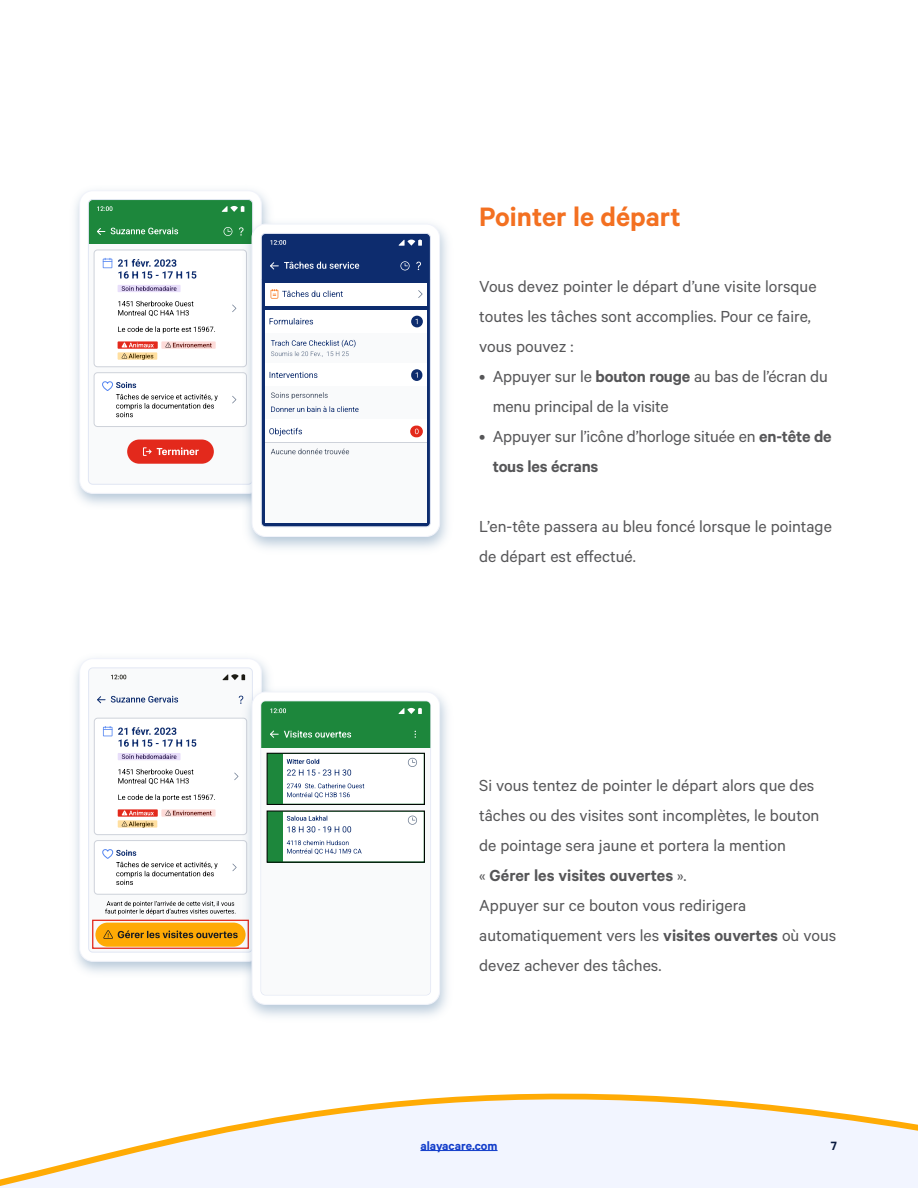
<style>
.page{position:relative;width:918px;height:1188px;background:#fff}
.page>*{position:absolute;margin:0;border:0;box-sizing:border-box;transform-origin:0 0}
.t1{font:600 30px "Calibre";color:#f37021}
.t2{font:18px/30px "Calibre";color:#565658}
.t3{font:600 13.5px "Calibre";color:#113cca}
.t4{font:600 13.5px "Calibre";color:#08193e}
.s1{font-weight:600}
</style>
<div class="page">
<svg style="left:0;top:1093px;width:918px;height:95px;fill:#f2f5ff"></svg>
<hr style="left:420px;top:1150px;width:78px;height:1px;background:#113cca">
<img style="left:75px;top:190px;width:194px;height:315px">
<div style="left:80px;top:191px;width:181px;height:302px;background:#fff;border-radius:13px"></div>
<div style="left:80px;top:191px;width:182px;height:303px;border:1px solid #f1f3fa;border-radius:13px"></div>
<svg style="left:89px;top:249px;width:148px;height:235px"></svg>
<div style="left:127px;top:440px;width:87px;height:24px;background:#e3291c;border-radius:12px"></div>
<svg style="left:143px;top:447px;width:56px;height:9px"></svg>
<div style="left:94px;top:250px;width:153px;height:117px;background:#fff;border-radius:4px"></div>
<svg style="left:103px;top:258px;width:9px;height:10px"></svg>
<svg style="left:118px;top:259px;width:78px;height:20px"></svg>
<div style="left:118px;top:285px;width:63px;height:7px;background:#e8defa"></div>
<svg style="left:122px;top:286px;width:55px;height:5px"></svg>
<svg style="left:118px;top:301px;width:75px;height:15px"></svg>
<svg style="left:118px;top:326px;width:97px;height:7px"></svg>
<svg style="left:118px;top:341px;width:40px;height:8px"></svg>
<svg style="left:122px;top:342px;width:32px;height:5px"></svg>
<svg style="left:161px;top:341px;width:55px;height:8px"></svg>
<svg style="left:165px;top:342px;width:47px;height:5px"></svg>
<div style="left:118px;top:352px;width:39px;height:8px;background:#ffdfa0"></div>
<svg style="left:122px;top:353px;width:31px;height:7px"></svg>
<svg style="left:232px;top:305px;width:4px;height:7px"></svg>
<div style="left:94px;top:250px;width:153px;height:117px;border:1px solid #ced2da;border-radius:3px"></div>
<div style="left:94px;top:372px;width:153px;height:55px;background:#fff;border-radius:4px"></div>
<svg style="left:102px;top:381px;width:116px;height:36px"></svg>
<svg style="left:232px;top:396px;width:4px;height:7px"></svg>
<div style="left:94px;top:372px;width:153px;height:55px;border:1px solid #ced2da;border-radius:3px"></div>
<div style="left:88px;top:200px;width:165px;height:44px;background:#1d873c"></div>
<svg style="left:97px;top:228px;width:8px;height:7px"></svg>
<svg style="left:111px;top:228px;width:67px;height:6px"></svg>
<svg style="left:224px;top:227px;width:8px;height:9px"></svg>
<svg style="left:97px;top:206px;width:15px;height:5px"></svg>
<svg style="left:222px;top:206px;width:22px;height:6px"></svg>
<div style="left:88px;top:199px;width:165px;height:285px;border:1px solid #e2e7f4;border-radius:4px"></div>
<img style="left:237px;top:213px;width:210px;height:336px">
<div style="left:252px;top:224px;width:188px;height:313px;background:#fff;border-radius:14px"></div>
<div style="left:252px;top:224px;width:188px;height:313px;border:1px solid #f1f3fa;border-radius:14px"></div>
<div style="left:261px;top:233px;width:169px;height:46px;background:#0d2c6e"></div>
<svg style="left:270px;top:262px;width:8px;height:8px"></svg>
<svg style="left:284px;top:262px;width:75px;height:7px"></svg>
<svg style="left:400px;top:261px;width:10px;height:9px"></svg>
<svg style="left:416px;top:262px;width:5px;height:8px"></svg>
<svg style="left:263px;top:279px;width:166px;height:246px"></svg>
<svg style="left:270px;top:240px;width:16px;height:5px"></svg>
<svg style="left:398px;top:240px;width:24px;height:6px"></svg>
<div style="left:261px;top:233px;width:170px;height:294px;border:1px solid #e2e7f4;border-radius:4px"></div>
<img style="left:75px;top:658px;width:194px;height:315px">
<div style="left:80px;top:659px;width:181px;height:302px;background:#fff;border-radius:13px"></div>
<div style="left:80px;top:659px;width:182px;height:302px;border:1px solid #f1f3fa;border-radius:13px"></div>
<svg style="left:92px;top:717px;width:145px;height:230px"></svg>
<div style="left:94px;top:718px;width:153px;height:117px;background:#fff;border-radius:4px"></div>
<svg style="left:103px;top:726px;width:9px;height:10px"></svg>
<svg style="left:118px;top:727px;width:78px;height:20px"></svg>
<div style="left:118px;top:753px;width:63px;height:7px;background:#e8defa"></div>
<svg style="left:122px;top:754px;width:55px;height:5px"></svg>
<svg style="left:118px;top:769px;width:75px;height:15px"></svg>
<svg style="left:118px;top:794px;width:97px;height:7px"></svg>
<svg style="left:118px;top:809px;width:40px;height:8px"></svg>
<svg style="left:122px;top:810px;width:32px;height:5px"></svg>
<svg style="left:161px;top:809px;width:55px;height:8px"></svg>
<svg style="left:165px;top:810px;width:47px;height:5px"></svg>
<div style="left:118px;top:820px;width:39px;height:8px;background:#ffdfa0"></div>
<svg style="left:122px;top:821px;width:31px;height:7px"></svg>
<div style="left:94px;top:718px;width:153px;height:117px;border:1px solid #ced2da;border-radius:3px"></div>
<div style="left:94px;top:840px;width:153px;height:54px;background:#fff;border-radius:4px"></div>
<svg style="left:102px;top:849px;width:116px;height:36px"></svg>
<svg style="left:232px;top:864px;width:5px;height:7px"></svg>
<div style="left:94px;top:840px;width:153px;height:54px;border:1px solid #ced2da;border-radius:3px"></div>
<div style="left:89px;top:668px;width:163px;height:44px;background:#f9fafb"></div>
<svg style="left:97px;top:696px;width:8px;height:8px"></svg>
<svg style="left:111px;top:696px;width:67px;height:7px"></svg>
<svg style="left:105px;top:901px;width:131px;height:14px"></svg>
<div style="left:95px;top:923px;width:151px;height:24px;background:#ffaa05;border-radius:12px"></div>
<svg style="left:103px;top:930px;width:134px;height:9px"></svg>
<svg style="left:111px;top:675px;width:15px;height:4px"></svg>
<svg style="left:222px;top:674px;width:23px;height:6px"></svg>
<div style="left:88px;top:668px;width:165px;height:284px;border:1px solid #e2e7f4;border-radius:4px"></div>
<div style="left:92px;top:920px;width:157px;height:29px;border:1px solid #e3291c"></div>
<img style="left:237px;top:681px;width:210px;height:336px">
<div style="left:252px;top:692px;width:188px;height:312px;background:#fff;border-radius:14px"></div>
<div style="left:252px;top:692px;width:188px;height:313px;border:1px solid #f1f3fa;border-radius:14px"></div>
<svg style="left:261px;top:747px;width:169px;height:248px"></svg>
<div style="left:261px;top:701px;width:169px;height:46px;background:#1d873c"></div>
<svg style="left:270px;top:730px;width:8px;height:8px"></svg>
<svg style="left:284px;top:731px;width:67px;height:7px"></svg>
<svg style="left:270px;top:708px;width:16px;height:5px"></svg>
<svg style="left:398px;top:708px;width:24px;height:6px"></svg>
<div style="left:267px;top:753px;width:16px;height:52px;background:#1d873c"></div>
<div style="left:283px;top:753px;width:142px;height:52px;background:#fff"></div>
<svg style="left:287px;top:759px;width:64px;height:17px"></svg>
<svg style="left:408px;top:758px;width:9px;height:9px"></svg>
<svg style="left:287px;top:783px;width:77px;height:15px"></svg>
<hr style="left:283px;top:804px;width:142px;height:2px;background:#1d873c">
<hr style="left:424px;top:753px;width:2px;height:52px;background:#1d873c">
<hr style="left:283px;top:752px;width:142px;height:2px;background:#1d873c">
<div style="left:267px;top:753px;width:158px;height:52px;border:1px solid #000"></div>
<div style="left:267px;top:811px;width:16px;height:51px;background:#1d873c"></div>
<div style="left:283px;top:811px;width:142px;height:51px;background:#fff"></div>
<svg style="left:287px;top:816px;width:64px;height:16px"></svg>
<svg style="left:408px;top:816px;width:9px;height:9px"></svg>
<svg style="left:287px;top:840px;width:75px;height:14px"></svg>
<hr style="left:283px;top:862px;width:142px;height:1px;background:#1d873c">
<hr style="left:424px;top:811px;width:2px;height:51px;background:#1d873c">
<hr style="left:283px;top:810px;width:142px;height:2px;background:#1d873c">
<h1 class="t1" style="left:479px;top:199px;width:203px">Pointer le départ</h1>
<p class="t2" style="left:479px;top:271px;width:339px">Vous devez pointer le départ d’une visite lorsque toutes les tâches sont accomplies. Pour ce faire, vous pouvez :</p>
<p class="t2" style="left:493px;top:361px;width:337px;text-indent:-14px">• Appuyer sur le <span class="s1">bouton rouge</span> au bas de l’écran du menu principal de la visite</p>
<p class="t2" style="left:493px;top:421px;width:340px;text-indent:-14px">• Appuyer sur l’icône d’horloge située en <span class="s1">en-tête de tous les écrans</span></p>
<p class="t2" style="left:479px;top:511px;width:354px">L’en-tête passera au bleu foncé lorsque le pointage de départ est effectué.</p>
<p class="t2" style="left:479px;top:769px;width:359px">Si vous tentez de pointer le départ alors que des tâches ou des visites sont incomplètes, le bouton de pointage sera jaune et portera la mention<br>« <span class="s1">Gérer les visites ouvertes</span> ».<br>Appuyer sur ce bouton vous redirigera automatiquement vers les <span class="s1">visites ouvertes</span> où vous devez achever des tâches.</p>
<p class="t3" style="left:420px;top:1137px;width:79px">alayacare.com</p>
<p class="t4" style="left:831px;top:1137px;width:8px">7</p>
</div>
